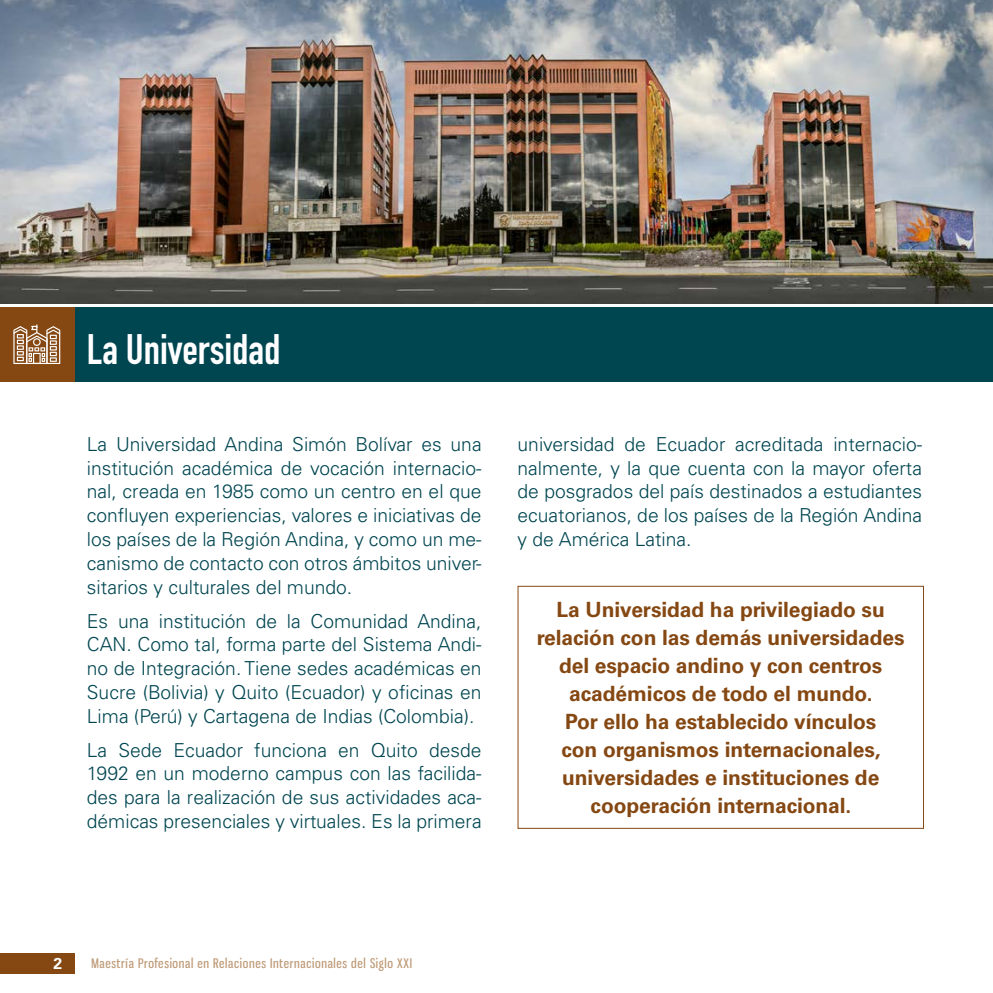
<style>
.page{position:relative;width:993px;height:993px;background:#fff}
.page>*{position:absolute;margin:0;border:0;box-sizing:border-box;transform-origin:0 0}
.t1{font:700 42px "DIN Condensed";color:#fff}
.t2{font:700 21px/28px "Univers LT Std";letter-spacing:-.005em;color:#854813;text-align:center}
.t3{font:300 19.25px/23.8px "Univers LT Std";color:#004651;text-align:justify}
.t4{font:700 15.75px "Univers LT Std";color:#fff}
.t5{font:13.12px "Gnuolane Rg";letter-spacing:.05em;color:#be9976}
</style>
<div class="page">
<div style="left:0;top:952px;width:74px;height:21px;background:#854813"></div>
<img style="left:0;top:0;width:992px;height:303px">
<div style="left:0;top:307px;width:992px;height:74px;background:#004651"></div>
<div style="left:517px;top:585px;width:406px;height:243px;border:1px solid #854813"></div>
<div style="left:0;top:307px;width:74px;height:74px;background:#854813"></div>
<svg style="left:13px;top:324px;width:47px;height:40px"></svg>
<h1 class="t1" style="left:87px;top:321px;width:195px">La Universidad</h1>
<p class="t3" style="left:87px;top:432px;width:396px">La Universidad Andina Simón Bolívar es una institución académica de vocación internacio&shy;nal, creada en 1985 como un centro en el que confluyen experiencias, valores e iniciativas de los países de la Región Andina, y como un me&shy;canismo de contacto con otros ámbitos univer&shy;sitarios y culturales del mundo.</p>
<p class="t3" style="left:87px;top:608px;width:396px">Es una institución de la Comunidad Andina, CAN. Como tal, forma parte del Sistema Andi&shy;no de Integración. Tiene sedes académicas en Sucre (Bolivia) y Quito (Ecuador) y oficinas en Lima (Perú) y Cartagena de Indias (Colombia).</p>
<p class="t3" style="left:87px;top:737px;width:396px">La Sede Ecuador funciona en Quito desde 1992 en un moderno campus con las facilida&shy;des para la realización de sus actividades aca&shy;démicas presenciales y virtuales. Es la primera</p>
<p class="t3" style="left:517px;top:432px;width:406px">universidad de Ecuador acreditada internacio&shy;nalmente, y la que cuenta con la mayor oferta de posgrados del país destinados a estudiantes ecuatorianos, de los países de la Región Andina y de América Latina.</p>
<p class="t2" style="left:536px;top:595px;width:369px">La Universidad ha privilegiado su relación con las demás universidades del espacio andino y con centros académicos de todo el mundo.<br>Por ello ha establecido vínculos<br>con organismos internacionales, universidades e instituciones de cooperación internacional.</p>
<p class="t4" style="left:54px;top:953px;width:10px">2</p>
<p class="t5" style="left:92px;top:954px;width:322px">Maestría Profesional en Relaciones Internacionales del Siglo XXI</p>
</div>
